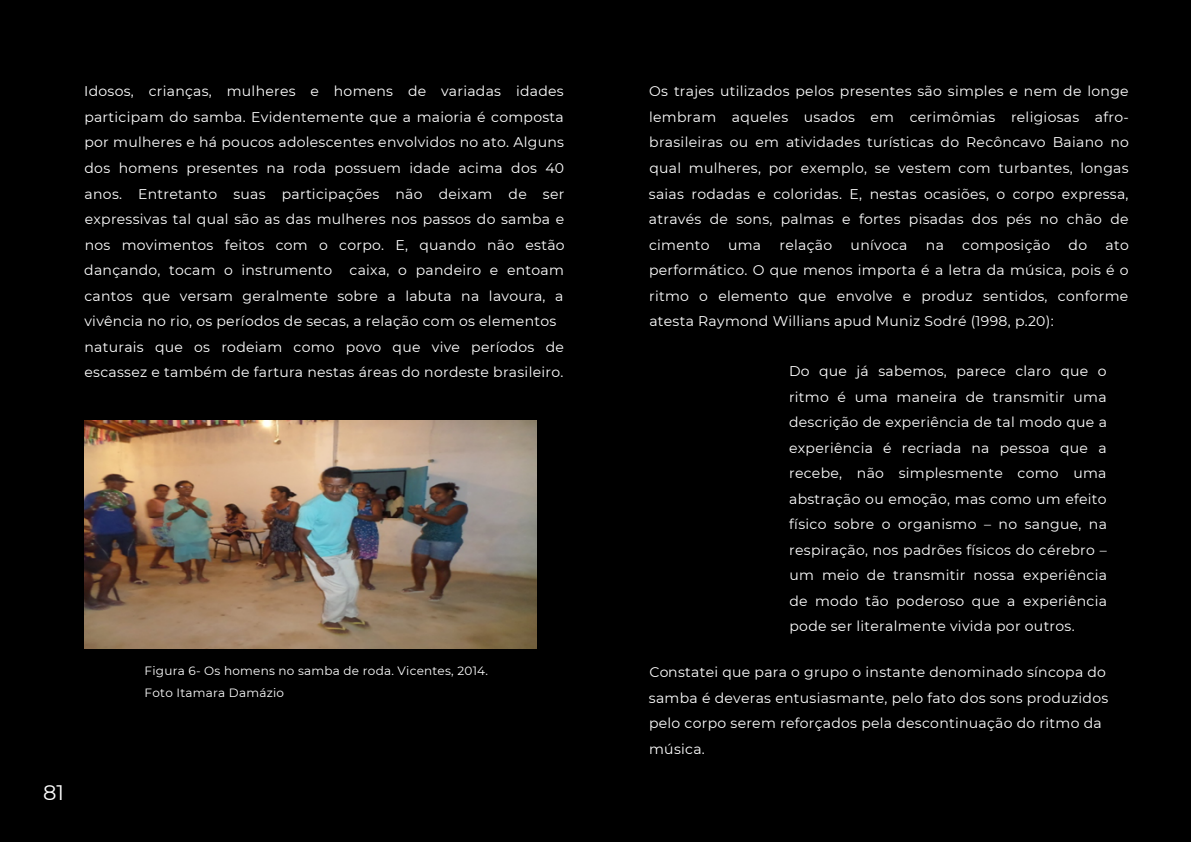
<style>
.page{position:relative;width:1191px;height:842px;background:#fff}
.page>*{position:absolute;margin:0;border:0;box-sizing:border-box;transform-origin:0 0}
.t1{font:21px "Montserrat";color:#fff}
.t2{font:14px/25.5px "Montserrat";letter-spacing:.02em;color:#fff;text-align:justify}
.t3{font:12px/21.8px "Montserrat";letter-spacing:.02em;color:#fff}
</style>
<div class="page">
<div style="left:0;top:0;width:1190px;height:842px;background:#000"></div>
<img style="left:84px;top:421px;width:453px;height:228px">
<p class="t2" style="left:84px;top:78px;width:482px;text-align:left">Idosos, crianças, mulheres e homens de variadas idades participam do samba. Evidentemente que a maioria é composta por mulheres e há poucos adolescentes envolvidos no ato. Alguns dos homens presentes na roda possuem idade acima dos 40 anos. Entretanto suas participações não deixam de ser expressivas tal qual são as das mulheres nos passos do samba e nos movimentos feitos com o corpo. E, quando não estão dançando, tocam o instrumento caixa, o pandeiro e entoam cantos que versam geralmente sobre a labuta na lavoura, a vivência no rio, os períodos de secas, a relação com os elementos naturais que os rodeiam como povo que vive períodos de escassez e também de fartura nestas áreas do nordeste brasileiro.</p>
<h1 class="t1" style="left:43px;top:778px;width:22px">81</h1>
<p class="t3" style="left:145px;top:660px;width:345px">Figura 6- Os homens no samba de roda. Vicentes, 2014.<br>Foto Itamara Damázio</p>
<p class="t2" style="left:649px;top:78px;width:481px">Os trajes utilizados pelos presentes são simples e nem de longe lembram aqueles usados em cerimômias religiosas afro&shy;brasileiras ou em atividades turísticas do Recôncavo Baiano no qual mulheres, por exemplo, se vestem com turbantes, longas saias rodadas e coloridas. E, nestas ocasiões, o corpo expressa, através de sons, palmas e fortes pisadas dos pés no chão de cimento</p>
<p class="t2" style="left:728px;top:231px;width:35px">uma</p>
<p class="t2" style="left:779px;top:231px;width:54px">relação</p>
<p class="t2" style="left:850px;top:231px;width:58px">unívoca</p>
<p class="t2" style="left:926px;top:231px;width:20px">na</p>
<p class="t2" style="left:962px;top:231px;width:89px">composição</p>
<p class="t2" style="left:1068px;top:231px;width:20px">do</p>
<p class="t2" style="left:649px;top:231px;width:481px;text-indent:456px">ato performático. O que menos importa é a letra da música, pois é o ritmo o elemento que envolve e produz sentidos, conforme atesta Raymond Willians apud Muniz Sodré (1998, p.20):</p>
<p class="t2" style="left:789px;top:358px;width:319px">Do que já sabemos, parece claro que o ritmo é uma maneira de transmitir uma descrição de experiência de tal modo que a experiência é recriada na pessoa que a recebe, não simplesmente como uma abstração ou emoção, mas como um efeito físico sobre o organismo – no sangue, na respiração, nos padrões físicos do cérebro – um meio de transmitir nossa experiência de modo tão poderoso que a experiência pode ser literalmente vivida por outros.</p>
<p class="t2" style="left:649px;top:659px;width:461px;text-align:left">Constatei que para o grupo o instante denominado síncopa do samba é deveras entusiasmante, pelo fato dos sons produzidos pelo corpo serem reforçados pela descontinuação do ritmo da música.</p>
</div>
